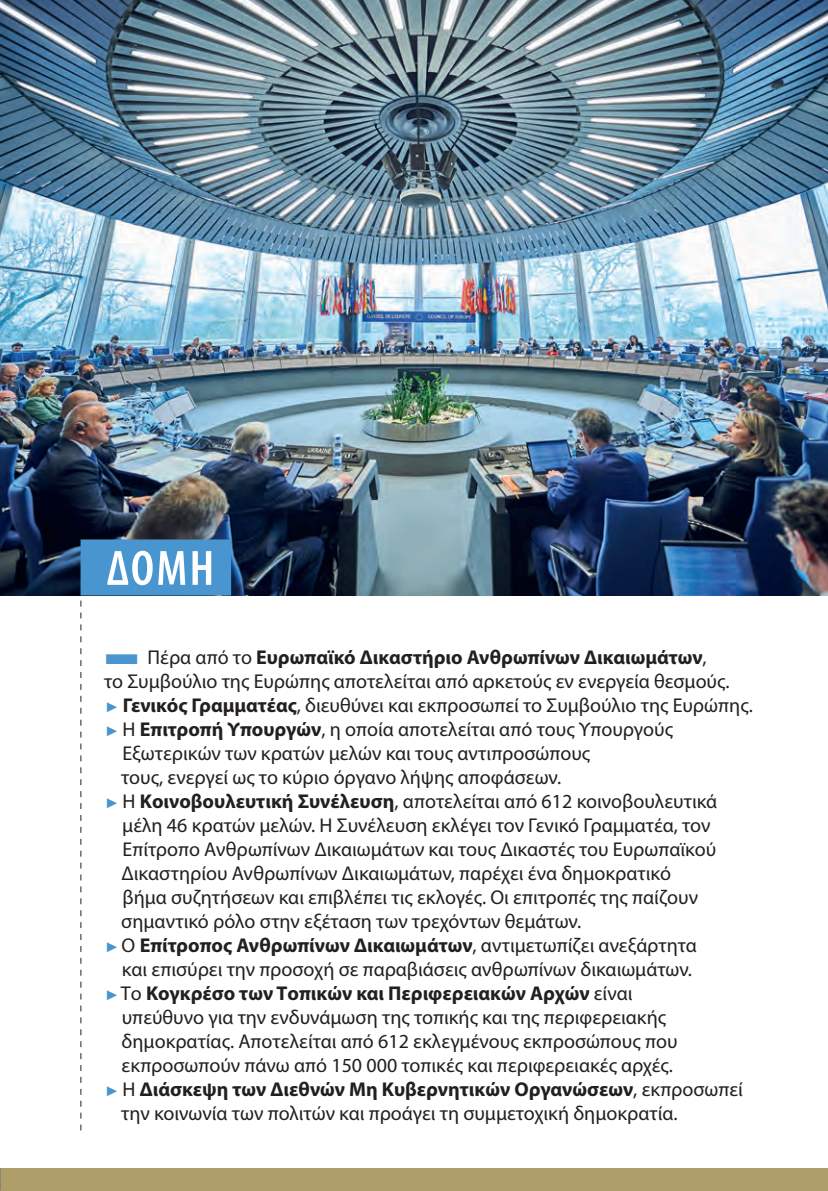
<style>
.page{position:relative;width:828px;height:1191px;background:#fff}
.page>*{position:absolute;margin:0;border:0;box-sizing:border-box;transform-origin:0 0}
.t1{font:600 condensed 50px "Myriad Pro";color:#fff}
.t2{font:20px "Myriad Pro";color:#231f20}
.t3{font:700 20px "Myriad Pro";color:#231f20}
.s1{color:#4895d0}
.s2{font-weight:400}
.s3{font-family:"Arial";font-size:14px;color:#4895d0}
.s4{font-weight:700}
.s5{font-family:"Arial";font-weight:400;font-size:14px;color:#4895d0}
</style>
<div class="page">
<img style="left:0;top:0;width:828px;height:595px">
<div style="left:81px;top:539px;width:150px;height:56px;background:#4895d0"></div>
<svg style="left:80px;top:600px;width:1px;height:530px"></svg>
<div style="left:0;top:1168px;width:828px;height:23px;background:#ac9d69"></div>
<h1 class="t1" style="left:107px;top:537px;width:109px">ΔΟΜΗ</h1>
<p class="t3" style="left:105px;top:644px;width:603px"><span class="s1">■</span> <span class="s2">Πέρα από το</span> Ευρωπαϊκό Δικαστήριο Ανθρωπίνων Δικαιωμάτων<span class="s2">,</span></p>
<p class="t2" style="left:104px;top:669px;width:627px">το Συμβούλιο της Ευρώπης αποτελείται από αρκετούς εν ενεργεία θεσμούς.</p>
<p class="t2" style="left:105px;top:693px;width:649px"><span class="s3">►</span> <span class="s4">Γενικός Γραμματέας</span>, διευθύνει και εκπροσωπεί το Συμβούλιο της Ευρώπης.</p>
<p class="t2" style="left:105px;top:717px;width:569px"><span class="s3">►</span> Η <span class="s4">Επιτροπή Υπουργών</span>, η οποία αποτελείται από τους Υπουργούς</p>
<p class="t2" style="left:123px;top:741px;width:469px">Εξωτερικών των κρατών μελών και τους αντιπροσώπους</p>
<p class="t2" style="left:121px;top:765px;width:441px">τους, ενεργεί ως το κύριο όργανο λήψης αποφάσεων.</p>
<p class="t2" style="left:105px;top:789px;width:614px"><span class="s3">►</span> Η <span class="s4">Κοινοβουλευτική Συνέλευση</span>, αποτελείται από 612 κοινοβουλευτικά</p>
<p class="t2" style="left:122px;top:813px;width:589px">μέλη 46 κρατών μελών. Η Συνέλευση εκλέγει τον Γενικό Γραμματέα, τον</p>
<p class="t2" style="left:123px;top:837px;width:595px">Επίτροπο Ανθρωπίνων Δικαιωμάτων και τους Δικαστές του Ευρωπαϊκού</p>
<p class="t2" style="left:121px;top:861px;width:551px">Δικαστηρίου Ανθρωπίνων Δικαιωμάτων, παρέχει ένα δημοκρατικό</p>
<p class="t2" style="left:123px;top:885px;width:577px">βήμα συζητήσεων και επιβλέπει τις εκλογές. Οι επιτροπές της παίζουν</p>
<p class="t2" style="left:121px;top:909px;width:461px">σημαντικό ρόλο στην εξέταση των τρεχόντων θεμάτων.</p>
<p class="t3" style="left:105px;top:932px;width:593px"><span class="s5">►</span> <span class="s2">Ο</span> Επίτροπος Ανθρωπίνων Δικαιωμάτων<span class="s2">, αντιμετωπίζει ανεξάρτητα</span></p>
<p class="t2" style="left:122px;top:957px;width:571px">και επισύρει την προσοχή σε παραβιάσεις ανθρωπίνων δικαιωμάτων.</p>
<p class="t3" style="left:105px;top:980px;width:529px"><span class="s5">►</span><span class="s2">Το</span> Κογκρέσο των Τοπικών και Περιφερειακών Αρχών <span class="s2">είναι</span></p>
<p class="t2" style="left:122px;top:1005px;width:546px">υπεύθυνο για την ενδυνάμωση της τοπικής και της περιφερειακής</p>
<p class="t2" style="left:122px;top:1029px;width:557px">δημοκρατίας. Αποτελείται από 612 εκλεγμένους εκπροσώπους που</p>
<p class="t2" style="left:122px;top:1053px;width:553px">εκπροσωπούν πάνω από 150 000 τοπικές και περιφερειακές αρχές.</p>
<p class="t3" style="left:105px;top:1076px;width:639px"><span class="s5">►</span> <span class="s2">Η</span> Διάσκεψη των Διεθνών Μη Κυβερνητικών Οργανώσεων<span class="s2">, εκπροσωπεί</span></p>
<p class="t2" style="left:121px;top:1101px;width:558px">την κοινωνία των πολιτών και προάγει τη συμμετοχική δημοκρατία.</p>
</div>
